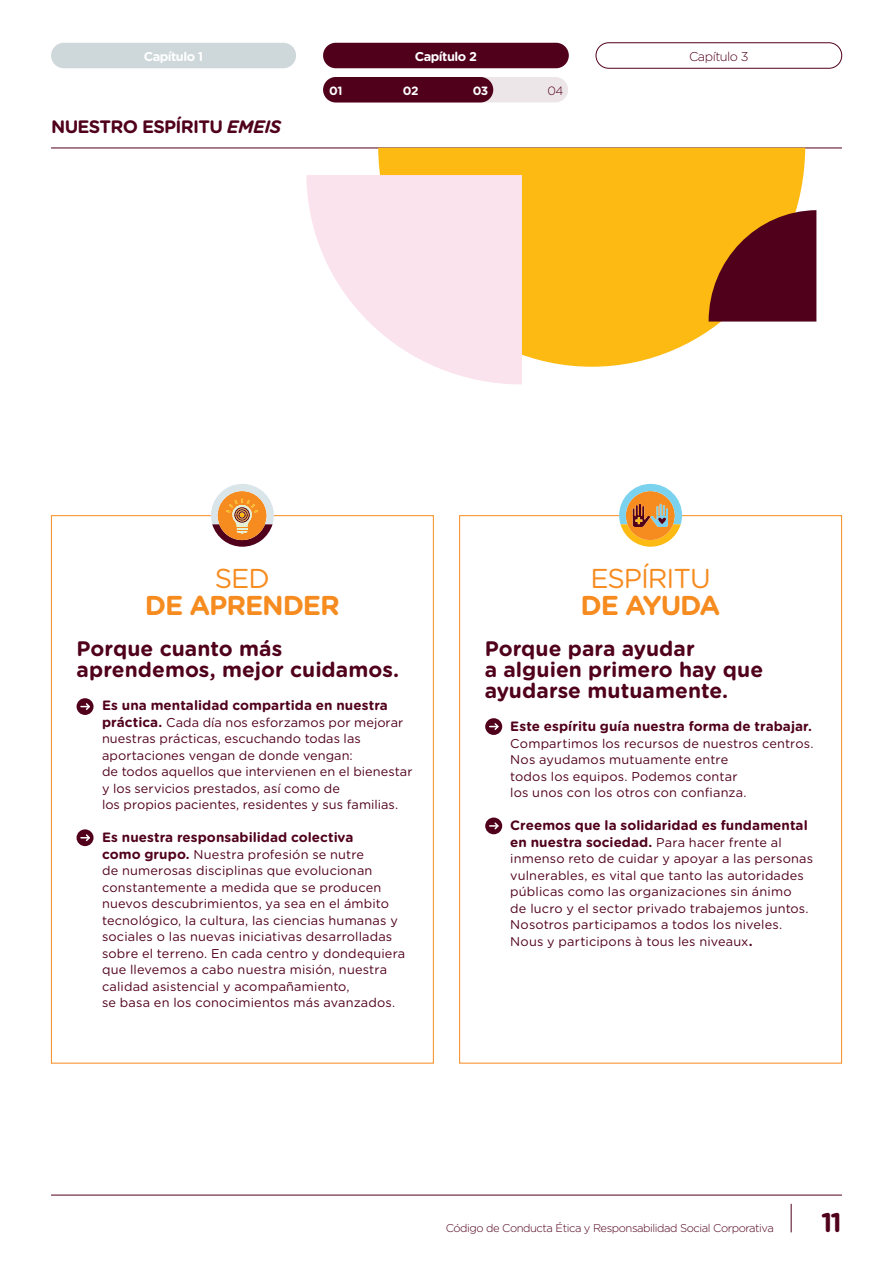
<style>
.page{position:relative;width:893px;height:1263px;background:#fff}
.page>*{position:absolute;margin:0;border:0;box-sizing:border-box;transform-origin:0 0}
.t1{font:27.3px/27.3px "Gotham Rounded";letter-spacing:-.04em;color:#f68b1f;text-align:center}
.t2{font:700 27.3px/27.3px "Gotham Rounded";letter-spacing:-.04em;color:#f68b1f;text-align:center}
.t3{font:700 27px "Gotham Rounded";color:#50001b}
.Edito{font:700 21px/21px "Gotham Rounded";color:#50001b}
.t4{font:700 18px "Gotham Rounded";letter-spacing:-.04em;color:#50001b}
.Edito-2{font:700 13.5px/16.5px "Gotham Rounded";letter-spacing:.005em;color:#50001b}
.Edito-3{font:12.75px/16.5px "Gotham Rounded";letter-spacing:.01em;color:#50001b}
.t5{font:700 12.75px "Gotham Rounded";letter-spacing:-.04em;color:#fff}
.t6{font:300 12.75px "Gotham Rounded";letter-spacing:-.04em;color:#50001b}
.t7{font:700 12px "Gotham Rounded";color:#fff}
.t8{font:300 12px "Gotham Rounded";color:#50001b}
.t9{font:300 11.25px "Gotham Rounded";letter-spacing:-.04em;color:#50001b}
.s1{font-style:italic}
.s2{font-weight:400}
.s3{font-weight:700}
.s4{font-weight:700;font-size:13.5px}
.s5{font-weight:400;font-size:12.75px}
</style>
<div class="page">
<hr style="left:51px;top:148px;width:791px;height:1px;background:#50001b">
<div style="left:459px;top:515px;width:383px;height:548px;background:#fff;border:1px solid #f68b1f"></div>
<div style="left:485px;top:718px;width:17px;height:17px;background:#50001b;border-radius:50%"></div>
<svg style="left:490px;top:723px;width:9px;height:7px"></svg>
<svg style="left:485px;top:817px;width:17px;height:17px"></svg>
<svg style="left:490px;top:821px;width:10px;height:10px"></svg>
<div style="left:51px;top:515px;width:383px;height:548px;background:#fff;border:1px solid #f68b1f"></div>
<svg style="left:378px;top:148px;width:427px;height:219px;background:#fcc12d"></svg>
<svg style="left:709px;top:210px;width:107px;height:112px;background:#75291a"></svg>
<svg style="left:306px;top:175px;width:216px;height:209px;fill:#fbe3ed"></svg>
<div style="left:51px;top:43px;width:245px;height:25px;background:#ced8db;border-radius:13px"></div>
<div style="left:323px;top:43px;width:246px;height:25px;background:#50001b;border-radius:13px"></div>
<div style="left:596px;top:43px;width:246px;height:25px;border:1px solid #50001b;border-radius:13px"></div>
<div style="left:324px;top:77px;width:244px;height:25px;background:#ede6e8;border-radius:13px"></div>
<div style="left:323px;top:77px;width:170px;height:25px;background:#50001b;border-radius:13px"></div>
<svg style="left:791px;top:1204px;width:1px;height:28px"></svg>
<hr style="left:51px;top:1195px;width:791px;height:1px;background:#50001b">
<svg style="left:211px;top:484px;width:63px;height:63px"></svg>
<svg style="left:619px;top:484px;width:63px;height:63px"></svg>
<svg style="left:77px;top:698px;width:17px;height:17px"></svg>
<svg style="left:81px;top:702px;width:11px;height:9px"></svg>
<svg style="left:77px;top:829px;width:17px;height:17px"></svg>
<svg style="left:81px;top:833px;width:10px;height:9px"></svg>
<p class="t5" style="left:144px;top:47px;width:61px">Capítulo 1</p>
<p class="t5" style="left:415px;top:47px;width:64px">Capítulo 2</p>
<p class="t6" style="left:689px;top:48px;width:61px">Capítulo 3</p>
<p class="t7" style="left:329px;top:81px;width:15px">01</p>
<p class="t7" style="left:403px;top:81px;width:17px">02</p>
<p class="t7" style="left:473px;top:81px;width:17px">03</p>
<p class="t8" style="left:547px;top:82px;width:18px">04</p>
<p class="t4" style="left:51px;top:114px;width:231px">NUESTRO ESPÍRITU <span class="s1">EMEIS</span></p>
<p class="t2" style="left:145px;top:563px;width:197px"><span class="s2">SED<br></span>DE APRENDER</p>
<p class="t1" style="left:581px;top:563px;width:141px">ESPÍRITU<br><span class="s3">DE AYUDA</span></p>
<p class="Edito" style="left:77px;top:637px;width:324px">Porque cuanto más aprendemos, mejor cuidamos.</p>
<p class="Edito-2" style="left:102px;top:696px;width:287px">Es una mentalidad compartida en nuestra</p>
<p class="Edito-3" style="left:102px;top:713px;width:312px"><span class="s4">práctica.</span> Cada día nos esforzamos por mejorar nuestras prácticas, escuchando todas las aportaciones vengan de donde vengan:<br>de todos aquellos que intervienen en el bienestar y los servicios prestados, así como de<br>los propios pacientes, residentes y sus familias.</p>
<p class="Edito-2" style="left:102px;top:828px;width:253px">Es nuestra responsabilidad colectiva</p>
<p class="Edito-3" style="left:102px;top:845px;width:305px"><span class="s4">como grupo.</span> Nuestra profesión se nutre<br>de numerosas disciplinas que evolucionan constantemente a medida que se producen nuevos descubrimientos, ya sea en el ámbito tecnológico, la cultura, las ciencias humanas y sociales o las nuevas iniciativas desarrolladas sobre el terreno. En cada centro y dondequiera que llevemos a cabo nuestra misión, nuestra calidad asistencial y acompañamiento,<br>se basa en los conocimientos más avanzados.</p>
<p class="Edito" style="left:485px;top:637px;width:280px">Porque para ayudar<br>a alguien primero hay que ayudarse mutuamente.</p>
<p class="Edito-2" style="left:510px;top:717px;width:303px">Este espíritu guía nuestra forma de trabajar.</p>
<p class="Edito-3" style="left:510px;top:734px;width:305px">Compartimos los recursos de nuestros centros.<br>Nos ayudamos mutuamente entre<br>todos los equipos. Podemos contar<br>los unos con los otros con confianza.</p>
<p class="Edito-2" style="left:510px;top:816px;width:299px">Creemos que la solidaridad es fundamental en nuestra sociedad. <span class="s5">Para hacer frente al</span></p>
<p class="Edito-3" style="left:510px;top:850px;width:304px">inmenso reto de cuidar y apoyar a las personas vulnerables, es vital que tanto las autoridades públicas como las organizaciones sin ánimo<br>de lucro y el sector privado trabajemos juntos.<br>Nosotros participamos a todos los niveles.</p>
<p class="Edito-3" style="left:510px;top:932px;width:244px">Nous y participons à tous les niveaux<span class="s4">.</span></p>
<p class="t9" style="left:446px;top:1221px;width:330px">Código de Conducta Ética y Responsabilidad Social Corporativa</p>
<p class="t3" style="left:821px;top:1203px;width:22px">11</p>
</div>
